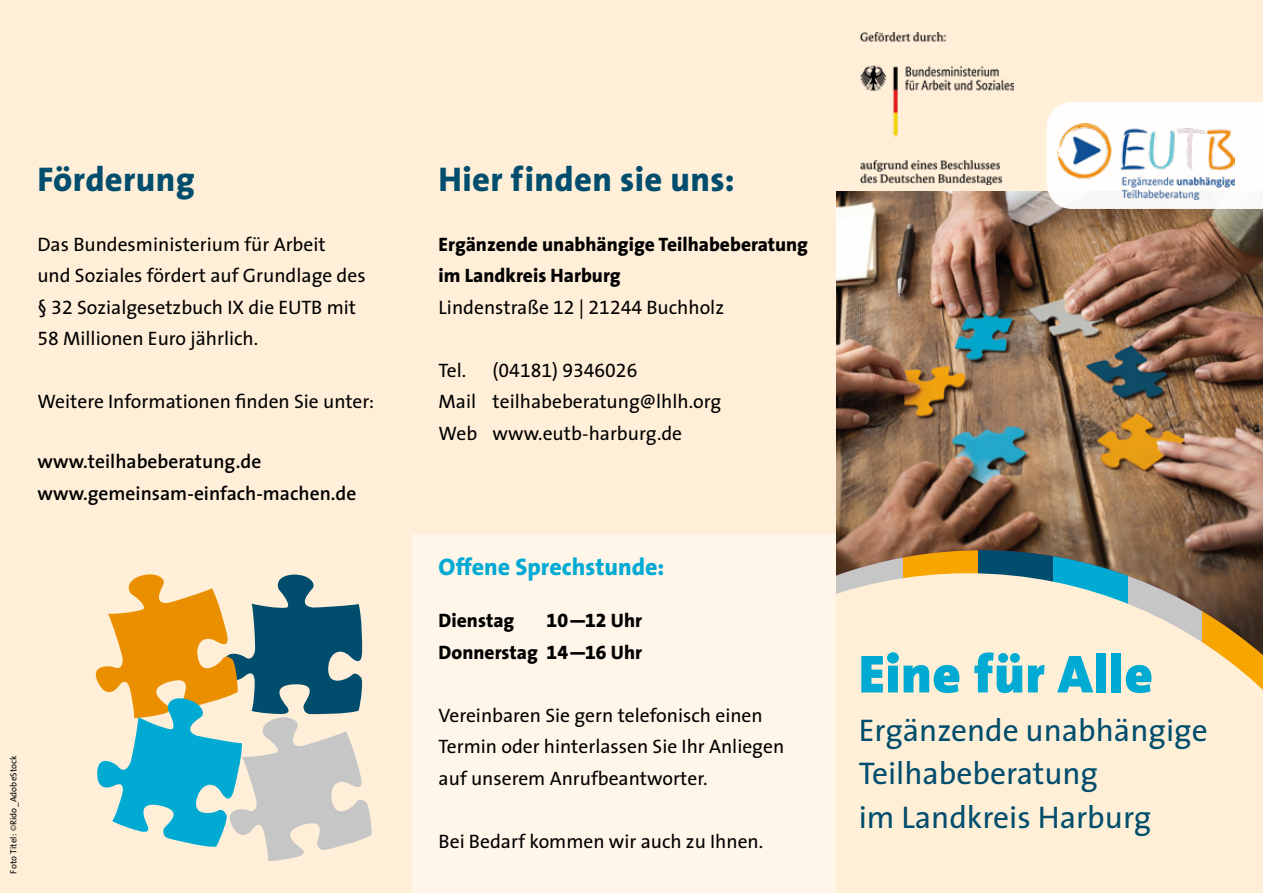
<style>
.page{position:relative;width:1263px;height:893px;background:#fff}
.page>*{position:absolute;margin:0;border:0;box-sizing:border-box;transform-origin:0 0}
.t1{font:900 54px "The Sans";letter-spacing:.01em;color:#00aad3}
.t2{font:800 34.5px "The Sans";letter-spacing:.01em;color:#004d6d}
.t3{font:31.5px/43.5px "The Sans";color:#004d6d}
.t4{font:800 24px "The Sans";color:#00aad3}
.t5{font:19.5px/31.5px "The Sans";color:#000}
.t6{font:800 19.5px/31.5px "The Sans";color:#000}
.t7{font:600 19.5px/31.5px "The Sans";color:#000}
.t8{font:19.5px "The Sans Expert";color:#000}
.t9{font:19.5px "The Sans Extra Bold Expert";color:#000}
.t10{font:9px "The Sans";letter-spacing:.015em;color:#000}
.s1{font-family:"The Sans Expert"}
.s2{font-family:"Myriad Pro"}
.s3{font-weight:400}
.s4{font-family:"The Sans Expert";font-weight:400}
.s5{font-family:"The Sans";font-weight:800}
.s6{font-family:"The Sans Extra Bold Expert";font-weight:400}
</style>
<div class="page">
<img style="left:836px;top:191px;width:427px;height:359px">
<div style="left:814px;top:0;width:449px;height:191px;background:#ffefd9"></div>
<img style="left:860px;top:33px;width:153px;height:152px">
<div style="left:1047px;top:102px;width:216px;height:107px;background:#fffefd"></div>
<img style="left:1057px;top:123px;width:178px;height:76px">
<svg style="left:836px;top:550px;width:67px;height:23px"></svg>
<div style="left:903px;top:550px;width:75px;height:343px;background:#f7a600"></div>
<div style="left:978px;top:550px;width:75px;height:343px;background:#004d6d"></div>
<svg style="left:1053px;top:550px;width:74px;height:23px"></svg>
<svg style="left:1127px;top:550px;width:75px;height:23px;fill:#806148"></svg>
<svg style="left:1202px;top:550px;width:61px;height:23px"></svg>
<svg style="left:836px;top:573px;width:427px;height:320px;fill:#ffefd7"></svg>
<div style="left:0;top:0;width:836px;height:893px;background:#ffefd9"></div>
<svg style="left:95px;top:574px;width:277px;height:287px"></svg>
<div style="left:412px;top:534px;width:424px;height:359px;background:#fff5e9"></div>
<h2 class="t2" style="left:37px;top:150px;width:159px">Förderung</h2>
<p class="t5" style="left:37px;top:228px;width:330px">Das Bundesministerium für Arbeit<br>und Soziales fördert auf Grundlage des § <span class="s1">32</span> Sozialgesetzbuch IX die EUTB mit <span class="s1">58</span> Millionen Euro jährlich.</p>
<p class="t5" style="left:37px;top:385px;width:338px">Weitere Informationen finden Sie unter:</p>
<p class="t7" style="left:37px;top:445px;width:321px">www.teilhabeberatung.de www.gemeinsam-einfach-machen.de</p>
<p class="t10" style="left:6px;top:874px;width:120px;rotate:-90deg">Foto Titel: <span class="s2">©</span>Rido_AdobeStock</p>
<h2 class="t2" style="left:439px;top:150px;width:298px">Hier finden sie uns:</h2>
<p class="t6" style="left:439px;top:228px;width:371px">Ergänzende unabhängige Teilhabeberatung im Landkreis Harburg<br><span class="s3">Lindenstraße</span> <span class="s4">12</span> <span class="s3">|</span> <span class="s4">21244</span> <span class="s3">Buchholz</span></p>
<p class="t5" style="left:439px;top:354px;width:29px">Tel.</p>
<p class="t8" style="left:493px;top:354px;width:146px">(04181) 9346026</p>
<p class="t5" style="left:439px;top:385px;width:284px">Mail teilhabeberatung@lhlh.org<br>Web www.eutb-harburg.de</p>
<p class="t4" style="left:439px;top:546px;width:227px">Offene Sprechstunde:</p>
<p class="t6" style="left:439px;top:604px;width:77px">Dienstag</p>
<p class="t9" style="left:547px;top:604px;width:97px">10 —12 <span class="s5">Uhr</span></p>
<p class="t6" style="left:439px;top:636px;width:205px">Donnerstag <span class="s6">14 —16</span> Uhr</p>
<p class="t5" style="left:439px;top:699px;width:347px">Vereinbaren Sie gern telefonisch einen<br>Termin oder hinterlassen Sie Ihr Anliegen auf unserem Anrufbeantworter.</p>
<p class="t5" style="left:439px;top:825px;width:326px">Bei Bedarf kommen wir auch zu Ihnen.</p>
<h1 class="t1" style="left:859px;top:628px;width:296px">Eine für Alle</h1>
<h3 class="t3" style="left:859px;top:707px;width:350px">Ergänzende unabhängige<br>Teilhabeberatung<br>im Landkreis Harburg</h3>
</div>
